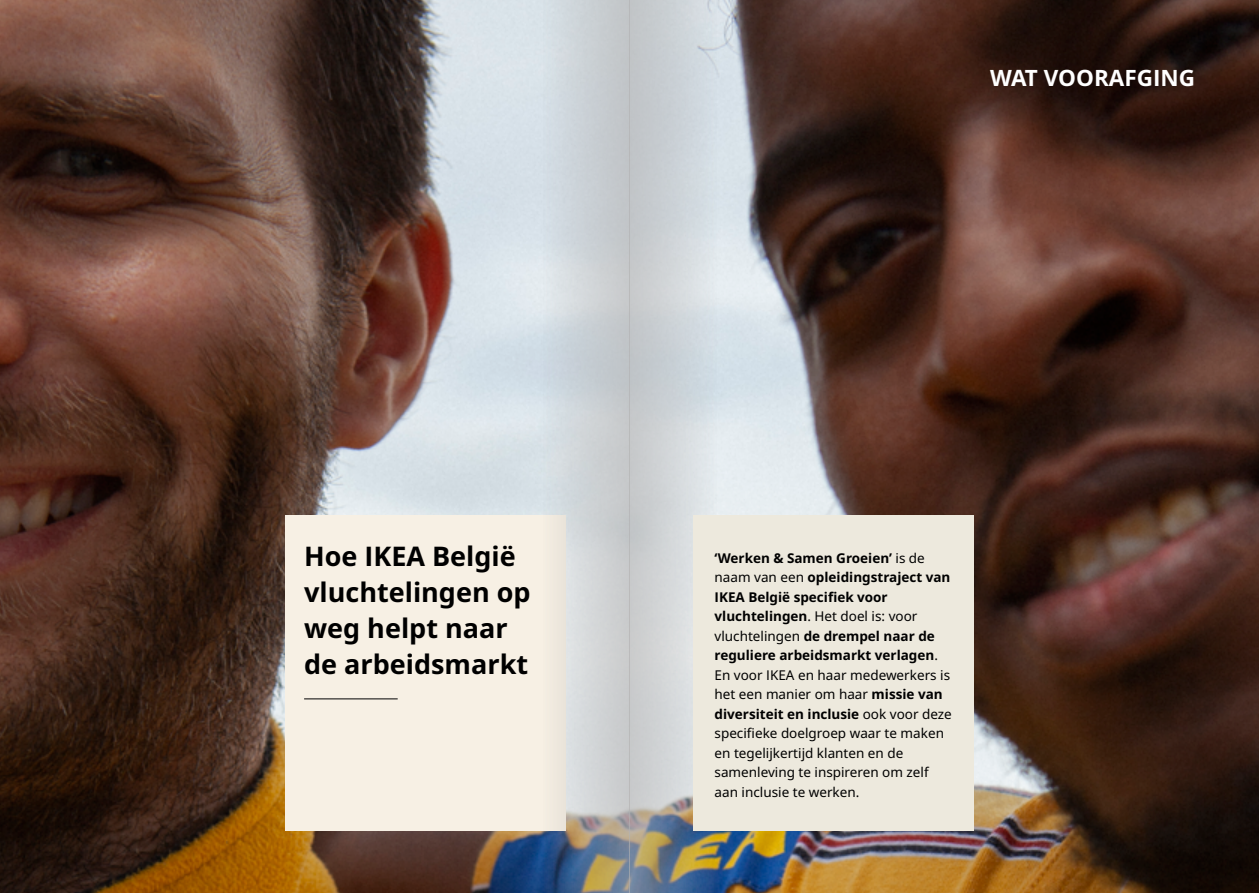
<style>
.page{position:relative;width:1259px;height:893px;background:#fff}
.page>*{position:absolute;margin:0;border:0;box-sizing:border-box;transform-origin:0 0}
.t1{font:700 27px/36px "Noto IKEA Latin";color:#000}
.t2{font:700 22.5px "Noto IKEA Latin";color:#fff}
.t3{font:13.5px/19.5px "Noto IKEA Latin";color:#000}
.s1{font-weight:700}
</style>
<div class="page">
<img style="left:0;top:0;width:1259px;height:893px">
<div style="left:285px;top:515px;width:281px;height:315px;background:#f7f0e4"></div>
<svg style="left:629px;top:0;width:175px;height:893px;background:#b6b9bb"></svg>
<svg style="left:455px;top:0;width:174px;height:893px"></svg>
<hr style="left:304px;top:699px;width:94px;height:1px;background:#020203">
<div style="left:693px;top:515px;width:281px;height:315px;background:#ede9dd"></div>
<h2 class="t2" style="left:990px;top:62px;width:206px">WAT VOORAFGING</h2>
<h1 class="t1" style="left:304px;top:538px;width:228px">Hoe IKEA België vluchtelingen op weg helpt naar de arbeidsmarkt</h1>
<p class="t3" style="left:714px;top:548px;width:239px"><span class="s1">‘Werken &amp; Samen Groeien’</span> is de naam van een <span class="s1">opleidingstraject van<br>IKEA België specifiek voor vluchtelingen</span>. Het doel is: voor vluchtelingen <span class="s1">de drempel naar de reguliere arbeidsmarkt verlagen</span>.<br>En voor IKEA en haar medewerkers is het een manier om haar <span class="s1">missie van diversiteit en inclusie</span> ook voor deze specifieke doelgroep waar te maken en tegelijkertijd klanten en de samenleving te inspireren om zelf aan inclusie te werken.</p>
</div>
